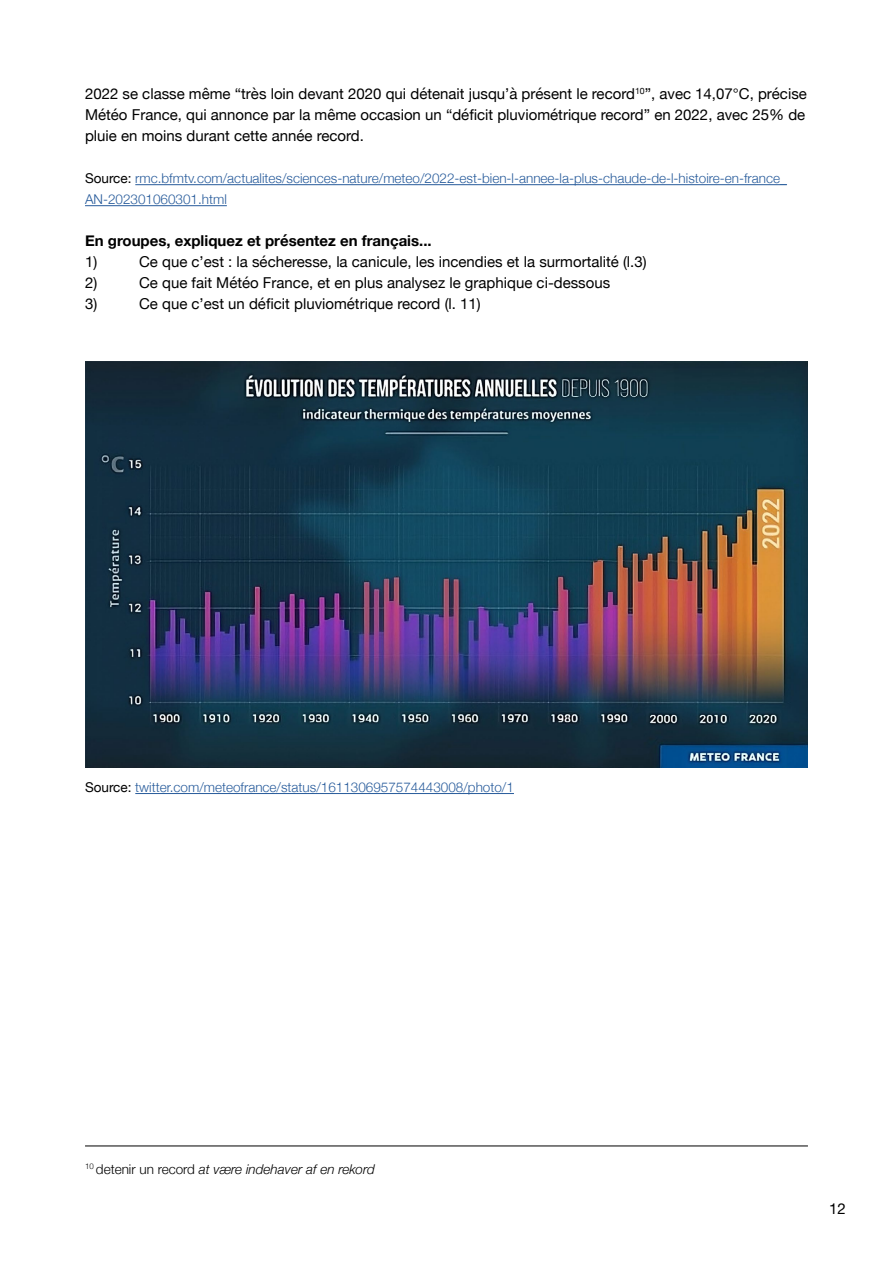
<style>
.page{position:relative;width:893px;height:1263px;background:#fff}
.page>*{position:absolute;margin:0;border:0;box-sizing:border-box;transform-origin:0 0}
.t1{font:15px/21px "Helvetica Neue";color:#000;text-align:justify}
.t2{font:700 15px "Helvetica Neue";color:#000}
.t3{font:15px "Helvetica Neue LT Std";color:#000}
.t4{font:300 13.5px/21px "Helvetica Neue";color:#275b9b}
.t5{font:italic 300 13.5px "Helvetica Neue";color:#000}
.s1{font-weight:400;color:#000}
.s2{font-style:normal}
</style>
<div class="page">
<hr style="left:135px;top:184px;width:652px;height:1px;background:#275b9b">
<hr style="left:85px;top:205px;width:142px;height:1px;background:#275b9b">
<img style="left:85px;top:361px;width:723px;height:406px">
<hr style="left:135px;top:793px;width:379px;height:1px;background:#275b9b">
<hr style="left:85px;top:1146px;width:723px;height:1px;background:#000">
<p class="t1" style="left:85px;top:84px;width:723px">2022 se classe même “très loin devant 2020 qui détenait jusqu’à présent le record<sup>10</sup>”, avec 14,07°C, précise Météo France, qui annonce par la même occasion un “déficit pluviométrique record” en 2022, avec 25% de pluie en moins durant cette année record.</p>
<p class="t4" style="left:85px;top:167px;width:703px"><span class="s1">Source:</span> rmc.bfmtv.com/actualites/sciences-nature/meteo/2022-est-bien-l-annee-la-plus-chaude-de-l-histoire-en-france_<br>AN-202301060301.html</p>
<p class="t2" style="left:85px;top:229px;width:348px">En groupes, expliquez et présentez en français...</p>
<p class="t1" style="left:85px;top:252px;width:14px">1)</p>
<p class="t1" style="left:139px;top:252px;width:509px">Ce que c’est : la sécheresse, la canicule, les incendies et la surmortalité (l.3)</p>
<p class="t1" style="left:85px;top:273px;width:14px">2)</p>
<p class="t1" style="left:139px;top:273px;width:473px">Ce que fait Météo France, et en plus analysez le graphique ci-dessous</p>
<p class="t1" style="left:85px;top:294px;width:14px">3)</p>
<p class="t1" style="left:139px;top:294px;width:343px">Ce que c’est un déficit pluviométrique record (l. 11)</p>
<p class="t4" style="left:85px;top:776px;width:430px"><span class="s1">Source:</span> twitter.com/meteofrance/status/1611306957574443008/photo/1</p>
<p class="t5" style="left:85px;top:1158px;width:291px"><sup>10</sup> <span class="s2">detenir un record</span> at være indehaver af en rekord</p>
<p class="t3" style="left:829px;top:1200px;width:18px">12</p>
</div>
